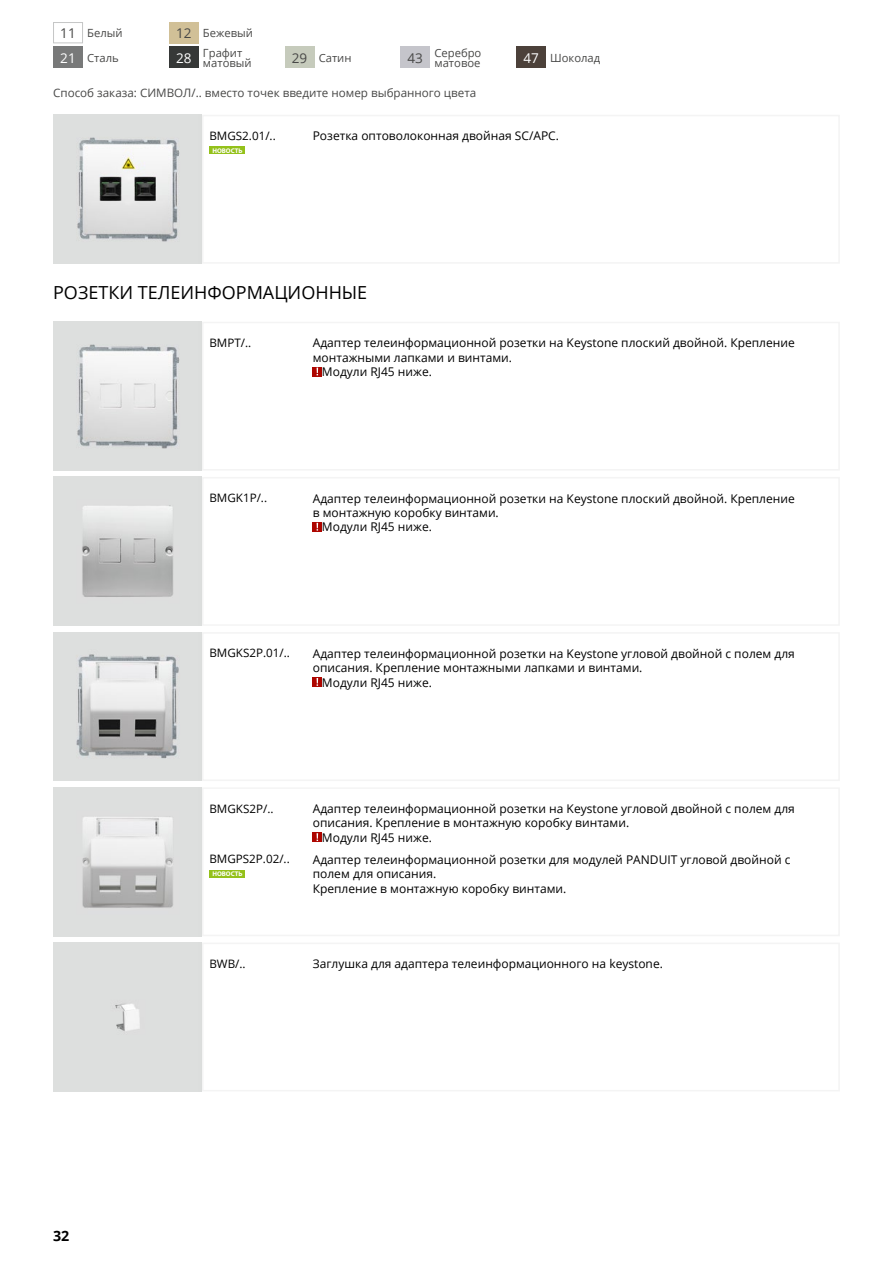
<style>
.page{position:relative;width:893px;height:1263px;background:#fff}
.page>*{position:absolute;margin:0;border:0;box-sizing:border-box;transform-origin:0 0}
.t1{font:18px "Open Sans";color:#000}
.t2{font:700 14.25px "Open Sans";color:#000}
.t3{font:13.5px "Open Sans";color:#484847}
.t4{font:13.5px "Open Sans";color:#fff}
.t5{font:12px/14.4px "Open Sans";color:#000}
.t6{font:11.7px "Open Sans";color:#000}
.t7{font:11.7px "Open Sans";color:#484847}
.t8{font:11.25px/10.5px "Open Sans";color:#484847}
.t9{font:700 6.75px "Myriad Pro";color:#fff}
.s1{font-size:13.5px}
</style>
<div class="page">
<div style="left:169px;top:22px;width:30px;height:21px;background:#d1c097"></div>
<div style="left:53px;top:47px;width:30px;height:21px;background:#787979"></div>
<div style="left:169px;top:47px;width:30px;height:21px;background:#363837"></div>
<div style="left:285px;top:47px;width:29px;height:21px;background:#c6cbbc"></div>
<div style="left:400px;top:47px;width:30px;height:21px;background:#c5c5cb"></div>
<div style="left:516px;top:47px;width:30px;height:21px;background:#4c413a"></div>
<div style="left:53px;top:22px;width:30px;height:21px;border:1px solid #c5c6c6"></div>
<img style="left:53px;top:115px;width:149px;height:148px">
<div style="left:210px;top:146px;width:35px;height:8px;background:#94c11a"></div>
<div style="left:202px;top:115px;width:638px;height:149px;border:2px solid #f4f4f4"></div>
<img style="left:53px;top:322px;width:149px;height:148px">
<svg style="left:313px;top:367px;width:9px;height:9px"></svg>
<div style="left:202px;top:322px;width:638px;height:149px;border:2px solid #f4f4f4"></div>
<img style="left:53px;top:477px;width:149px;height:149px">
<svg style="left:313px;top:522px;width:9px;height:9px"></svg>
<div style="left:202px;top:477px;width:638px;height:149px;border:2px solid #f4f4f4"></div>
<img style="left:53px;top:632px;width:149px;height:149px">
<svg style="left:313px;top:677px;width:9px;height:9px"></svg>
<div style="left:202px;top:632px;width:638px;height:149px;border:2px solid #f4f4f4"></div>
<img style="left:53px;top:787px;width:149px;height:149px">
<svg style="left:313px;top:833px;width:9px;height:9px"></svg>
<div style="left:210px;top:870px;width:35px;height:7px;background:#94c11a"></div>
<div style="left:202px;top:787px;width:638px;height:149px;border:2px solid #f4f4f4"></div>
<div style="left:53px;top:942px;width:149px;height:149px;background:#dddfde"></div>
<div style="left:202px;top:942px;width:638px;height:149px;border:2px solid #f4f4f4"></div>
<p class="t3" style="left:176px;top:24px;width:17px">12</p>
<p class="t8" style="left:60px;top:27px;width:64px"><span class="s1">11</span> Белый</p>
<p class="t8" style="left:87px;top:52px;width:33px">Сталь</p>
<p class="t8" style="left:203px;top:47px;width:50px">Графит матовый</p>
<p class="t8" style="left:319px;top:52px;width:34px">Сатин</p>
<p class="t8" style="left:434px;top:47px;width:49px">Серебро матовое</p>
<p class="t8" style="left:550px;top:52px;width:52px">Шоколад</p>
<p class="t8" style="left:203px;top:27px;width:51px">Бежевый</p>
<p class="t4" style="left:60px;top:48px;width:17px">21</p>
<p class="t4" style="left:176px;top:48px;width:17px">28</p>
<p class="t3" style="left:292px;top:48px;width:17px">29</p>
<p class="t3" style="left:408px;top:48px;width:17px">43</p>
<p class="t4" style="left:523px;top:48px;width:17px">47</p>
<p class="t7" style="left:53px;top:84px;width:425px">Способ заказа: СИМВОЛ/.. вместо точек введите номер выбранного цвета</p>
<p class="t6" style="left:209px;top:128px;width:68px">BMGS2.01/..</p>
<p class="t9" style="left:212px;top:146px;width:32px">НОВОСТЬ</p>
<p class="t5" style="left:313px;top:129px;width:248px">Розетка оптоволоконная двойная SC/APC.</p>
<h1 class="t1" style="left:53px;top:280px;width:316px">РОЗЕТКИ ТЕЛЕИНФОРМАЦИОННЫЕ</h1>
<p class="t6" style="left:209px;top:335px;width:43px">BMPT/..</p>
<p class="t5" style="left:313px;top:335px;width:484px">Адаптер телеинформационной розетки на Keystone плоский двойной. Крепление</p>
<p class="t5" style="left:313px;top:350px;width:201px">монтажными лапками и винтами.</p>
<p class="t5" style="left:322px;top:364px;width:112px">Модули RJ45 ниже.</p>
<p class="t6" style="left:209px;top:490px;width:59px">BMGK1P/..</p>
<p class="t5" style="left:313px;top:491px;width:484px">Адаптер телеинформационной розетки на Keystone плоский двойной. Крепление</p>
<p class="t5" style="left:313px;top:505px;width:188px">в монтажную коробку винтами.</p>
<p class="t5" style="left:322px;top:519px;width:112px">Модули RJ45 ниже.</p>
<p class="t6" style="left:209px;top:645px;width:82px">BMGKS2P.01/..</p>
<p class="t5" style="left:313px;top:646px;width:484px">Адаптер телеинформационной розетки на Keystone угловой двойной с полем для</p>
<p class="t5" style="left:313px;top:660px;width:331px">описания. Крепление монтажными лапками и винтами.</p>
<p class="t5" style="left:322px;top:675px;width:112px">Модули RJ45 ниже.</p>
<p class="t6" style="left:209px;top:800px;width:66px">BMGKS2P/..</p>
<p class="t5" style="left:313px;top:801px;width:484px">Адаптер телеинформационной розетки на Keystone угловой двойной с полем для</p>
<p class="t5" style="left:313px;top:815px;width:318px">описания. Крепление в монтажную коробку винтами.</p>
<p class="t5" style="left:322px;top:830px;width:112px">Модули RJ45 ниже.</p>
<p class="t6" style="left:209px;top:851px;width:82px">BMGPS2P.02/..</p>
<p class="t9" style="left:212px;top:869px;width:32px">НОВОСТЬ</p>
<p class="t5" style="left:313px;top:852px;width:479px">Адаптер телеинформационной розетки для модулей PANDUIT угловой двойной с полем для описания.<br>Крепление в монтажную коробку винтами.</p>
<p class="t2" style="left:53px;top:1226px;width:18px">32</p>
<p class="t6" style="left:209px;top:955px;width:38px">BWB/..</p>
<p class="t5" style="left:313px;top:956px;width:352px">Заглушка для адаптера телеинформационного на keystone.</p>
</div>
